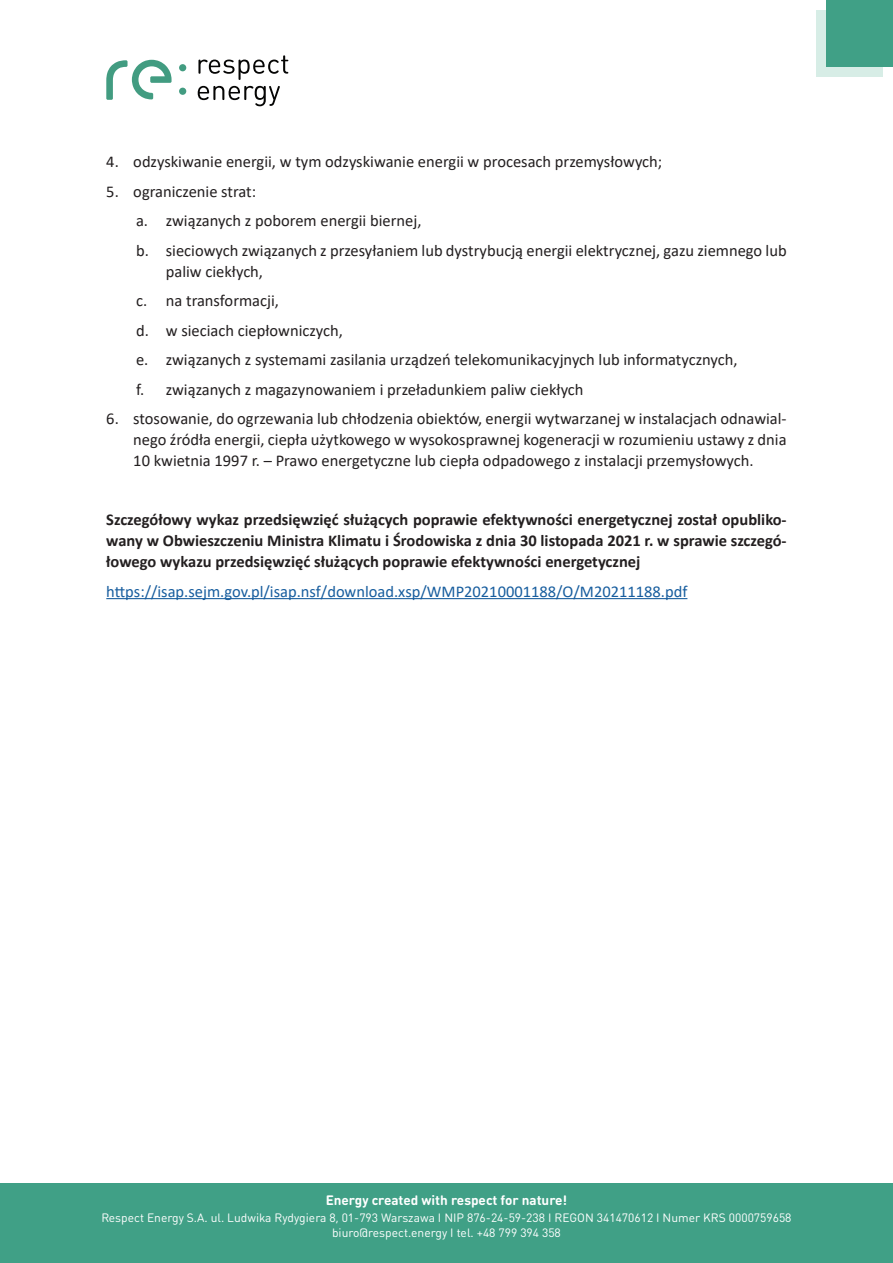
<style>
.page{position:relative;width:893px;height:1263px;background:#fff}
.page>*{position:absolute;margin:0;border:0;box-sizing:border-box;transform-origin:0 0}
.t1{font:16.5px/29.5px "Calibri";color:#231f20}
.t2{font:700 16.5px/21px "Calibri";color:#231f20;text-align:justify}
.t3{font:16.5px "Calibri";color:#175d9e}
.t4{font:700 13.5px "DIN Round Pro";color:#fff}
.t5{font:12px/14.4px "DIN Round Pro";color:#fff;text-align:center}
</style>
<div class="page">
<hr style="left:106px;top:598px;width:581px;height:1px;background:#175d9e">
<div style="left:816px;top:10px;width:67px;height:67px;background:#d7ede6"></div>
<svg style="left:106px;top:60px;width:66px;height:40px"></svg>
<div style="left:179px;top:64px;width:7px;height:7px;background:#429c81;border-radius:50%"></div>
<div style="left:179px;top:88px;width:7px;height:7px;background:#429c81;border-radius:50%"></div>
<svg style="left:198px;top:55px;width:90px;height:25px"></svg>
<svg style="left:198px;top:86px;width:82px;height:20px"></svg>
<div style="left:827px;top:0;width:66px;height:66px;background:#40a086"></div>
<div style="left:0;top:1183px;width:893px;height:80px;background:#40a086"></div>
<p class="t1" style="left:106px;top:146px;width:557px">4. odzyskiwanie energii, w tym odzyskiwanie energii w procesach przemysłowych;</p>
<p class="t1" style="left:136px;top:176px;width:652px;text-indent:-30px">5. ograniczenie strat:<br>a. związanych z poborem energii biernej,<br>b. sieciowych związanych z przesyłaniem lub dystrybucją energii elektrycznej, gazu ziemnego lub</p>
<p class="t1" style="left:136px;top:256px;width:603px;text-indent:30px">paliw ciekłych,<br>c. na transformacji,<br>d. w sieciach ciepłowniczych,<br>e. związanych z systemami zasilania urządzeń telekomunikacyjnych lub informatycznych, f. związanych z magazynowaniem i przeładunkiem paliw ciekłych</p>
<p class="t1" style="left:133px;top:408px;width:655px;line-height:21px;text-align:justify;text-indent:-27px">6. stosowanie, do ogrzewania lub chłodzenia obiektów, energii wytwarzanej w instalacjach odnawial&shy;nego źródła energii, ciepła użytkowego w wysokosprawnej kogeneracji w rozumieniu ustawy z dnia 10 kwietnia 1997 r. – Prawo energetyczne lub ciepła odpadowego z instalacji przemysłowych.</p>
<p class="t2" style="left:106px;top:509px;width:682px">Szczegółowy wykaz przedsięwzięć służących poprawie efektywności energetycznej został opubliko&shy;wany w Obwieszczeniu Ministra Klimatu i Środowiska z dnia 30 listopada 2021 r. w sprawie szczegó&shy;łowego wykazu przedsięwzięć służących poprawie efektywności energetycznej</p>
<p class="t3" style="left:106px;top:580px;width:583px">https://isap.sejm.gov.pl/isap.nsf/download.xsp/WMP20210001188/O/M20211188.pdf</p>
<p class="t4" style="left:326px;top:1190px;width:243px">Energy created with respect for nature!</p>
<p class="t5" style="left:101px;top:1210px;width:692px">Respect Energy S.A. ul. Ludwika Rydygiera 8, 01-793 Warszawa I NIP 876-24-59-238 I REGON 341470612 I Numer KRS 0000759658 biuro@respect.energy I tel. +48 799 394 358</p>
</div>
